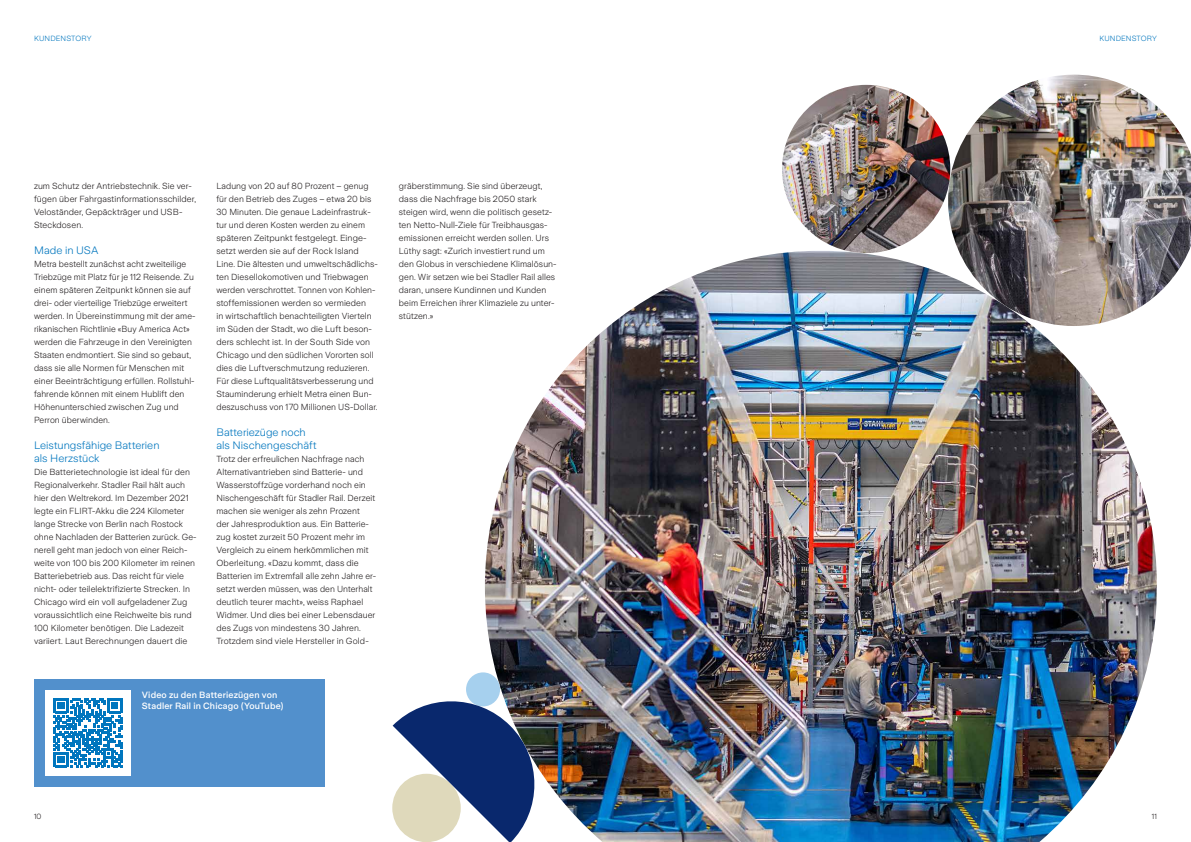
<style>
.page{position:relative;width:1191px;height:842px;background:#fff}
.page>*{position:absolute;margin:0;border:0;box-sizing:border-box;transform-origin:0 0}
.t1{font:300 10.7px/13px "Zurich Sans";color:#0076be}
.t2{font:500 9px/11px "Zurich Sans";letter-spacing:.02em;color:#fff}
.t3{font:300 8.8px/13px "Zurich Sans";letter-spacing:.01em;color:#231f20}
.t4{font:300 7.5px "Zurich Sans";letter-spacing:.015em;color:#0076be}
.t5{font:300 7.5px "Zurich Sans";color:#231f20}
</style>
<div class="page">
<div style="left:34px;top:679px;width:291px;height:108px;background:#5290cc"></div>
<img style="left:485px;top:251px;width:672px;height:591px">
<img style="left:948px;top:75px;width:243px;height:251px">
<div style="left:45px;top:690px;width:85px;height:85px;background:#fff"></div>
<svg style="left:54px;top:699px;width:68px;height:68px"></svg>
<div style="left:466px;top:672px;width:34px;height:34px;background:#a6d0ee;border-radius:50%"></div>
<svg style="left:392px;top:693px;width:150px;height:149px"></svg>
<img style="left:782px;top:85px;width:168px;height:168px;border-radius:84px">
<p class="t4" style="left:34px;top:34px;width:59px">KUNDENSTORY</p>
<p class="t4" style="left:1099px;top:34px;width:59px">KUNDENSTORY</p>
<p class="t3" style="left:34px;top:179px;width:163px">zum Schutz der Antriebstechnik. Sie ver&shy;fügen über Fahrgastinformationsschilder, Velo ständer, Gepäckträger und USB-Steckdosen.</p>
<p class="t1" style="left:34px;top:244px;width:66px">Made in USA</p>
<p class="t3" style="left:34px;top:257px;width:163px">Metra bestellt zunächst acht zweiteilige Triebzüge mit Platz für je 112 Reisende. Zu einem späteren Zeitpunkt können sie auf drei- oder vierteilige Triebzüge erweitert werden. In Übereinstimmung mit der ame&shy;rikanischen Richtlinie «Buy America Act» werden die Fahrzeuge in den Vereinigten Staaten endmontiert. Sie sind so gebaut, dass sie alle Normen für Menschen mit einer Beeinträchtigung erfüllen. Rollstuhl&shy;fahrende können mit einem Hublift den Höhenunterschied zwischen Zug und Perron überwinden.</p>
<p class="t1" style="left:34px;top:439px;width:127px">Leistungsfähige Batterien als Herzstück</p>
<p class="t3" style="left:34px;top:465px;width:164px">Die Batterietechnologie ist ideal für den Regionalverkehr. Stadler Rail hält auch hier den Weltrekord. Im Dezember 2021 legte ein FLIRT-Akku die 224 Kilometer lange Strecke von Berlin nach Rostock ohne Nachladen der Batterien zurück. Ge&shy;nerell geht man jedoch von einer Reich&shy;weite von 100 bis 200 Kilometer im reinen Batteriebetrieb aus. Das reicht für viele nicht- oder teilelektrifizierte Strecken. In Chicago wird ein voll aufgeladener Zug voraussichtlich eine Reichweite bis rund 100 Kilometer benötigen. Die Ladezeit variiert. Laut Berechnungen dauert die</p>
<p class="t3" style="left:216px;top:179px;width:163px">Ladung von 20 auf 80 Prozent – genug für den Betrieb des Zuges – etwa 20 bis 30 Minuten. Die genaue Ladeinfrastruk&shy;tur und deren Kosten werden zu einem späteren Zeitpunkt festgelegt. Einge&shy;setzt werden sie auf der Rock Island Line. Die ältesten und umweltschädlichs&shy;ten Diesellokomotiven und Triebwagen werden verschrottet. Tonnen von Kohlen&shy;stoffemissionen werden so vermieden<br>in wirtschaftlich benachteiligten Vierteln im Süden der Stadt, wo die Luft beson&shy;ders schlecht ist. In der South Side von Chicago und den südlichen Vororten soll dies die Luftverschmutzung reduzieren.<br>Für diese Luftqualitätsverbesserung und Stauminderung erhielt Metra einen Bun&shy;deszuschuss von 170 Millionen US-Dollar.</p>
<p class="t1" style="left:216px;top:426px;width:102px">Batteriezüge noch als Nischengeschäft</p>
<p class="t3" style="left:216px;top:452px;width:161px">Trotz der erfreulichen Nachfrage nach Alternativantrieben sind Batterie- und Wasserstoffzüge vorderhand noch ein Nischengeschäft für Stadler Rail. Derzeit machen sie weniger als zehn Prozent<br>der Jahresproduktion aus. Ein Batterie&shy;zug kostet zurzeit 50 Prozent mehr im Vergleich zu einem herkömmlichen mit Oberleitung. «Dazu kommt, dass die Batterien im Extremfall alle zehn Jahre er&shy;setzt werden müssen, was den Unterhalt deutlich teurer macht», weiss Raphael Widmer. Und dies bei einer Lebensdauer des Zugs von mindestens 30 Jahren.<br>Trotzdem sind viele Hersteller in Gold-</p>
<p class="t2" style="left:142px;top:690px;width:143px">Video zu den Batteriezügen von<br>Stadler Rail in Chicago (YouTube)</p>
<p class="t3" style="left:399px;top:179px;width:159px">gräberstimmung. Sie sind überzeugt, dass die Nachfrage bis 2050 stark steigen wird, wenn die politisch gesetz&shy;ten Netto-Null-Ziele für Treibhausgas&shy;emissionen erreicht werden sollen. Urs Lüthy sagt: «Zurich investiert rund um den Globus in verschiedene Klimalösun&shy;gen. Wir setzen wie bei Stadler Rail alles daran, unsere Kundinnen und Kunden beim Erreichen ihrer Klimaziele zu unter&shy;stützen.»</p>
<p class="t5" style="left:34px;top:813px;width:9px">10</p>
<p class="t5" style="left:1151px;top:813px;width:7px">11</p>
</div>
